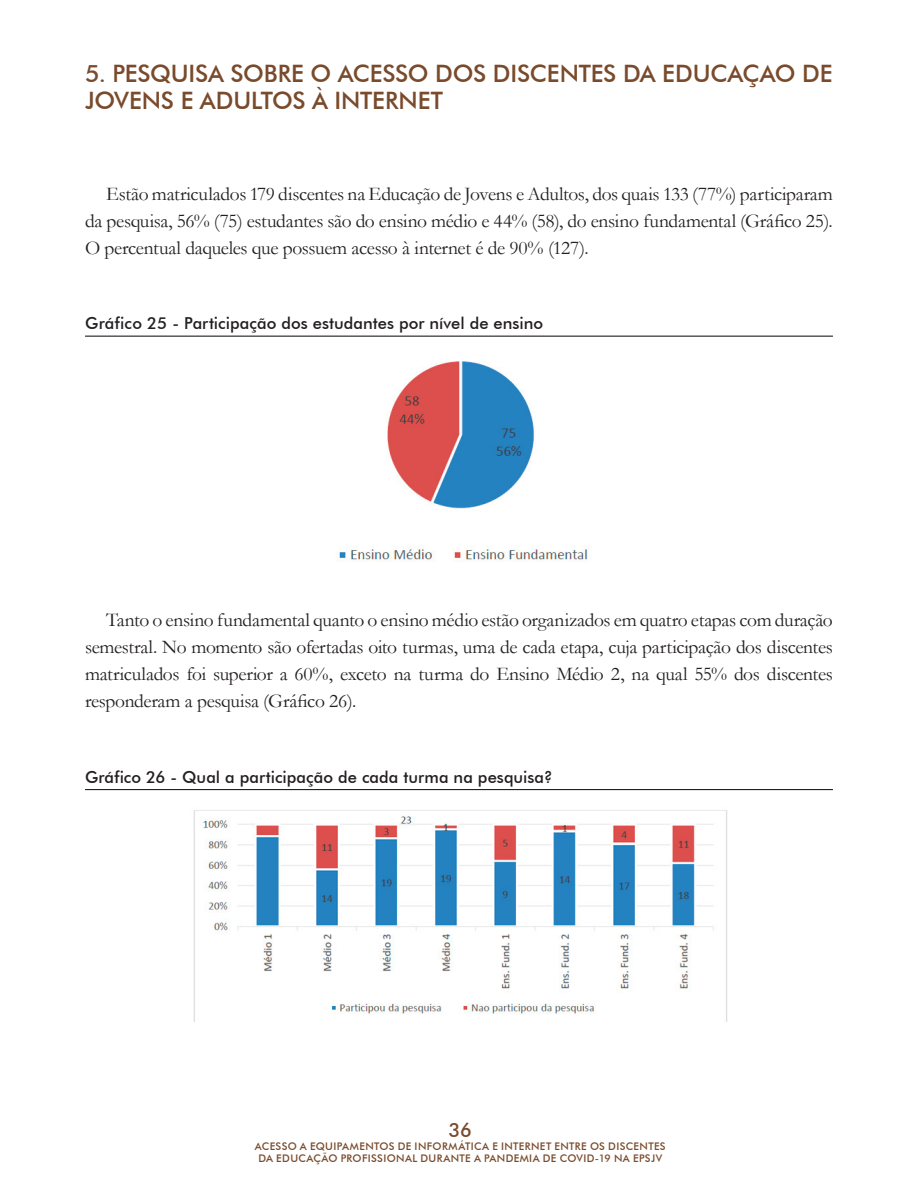
<style>
.page{position:relative;width:918px;height:1188px;background:#fff}
.page>*{position:absolute;margin:0;border:0;box-sizing:border-box;transform-origin:0 0}
.TÍTULO_1{font:500 24px/27px "Futura BT";letter-spacing:-.01em;color:#794a2b}
.TEXTO_CORRIDO{font:19.5px/27px "Garamond";letter-spacing:-.015em;color:#231f20;text-align:justify}
.t1{font:500 19.5px "Futura BT";color:#794a2b}
.TÍTULO_GRAFICO{font:500 16.5px "Futura BT";color:#231f20}
.t2{font:500 10.5px/12.6px "Futura BT";letter-spacing:.03em;color:#794a2b;text-align:center}
.s1{color:#202124}
</style>
<div class="page">
<hr style="left:85px;top:336px;width:748px;height:1px;background:#231f20">
<hr style="left:85px;top:789px;width:748px;height:1px;background:#231f20">
<img style="left:336px;top:361px;width:252px;height:201px">
<img style="left:193px;top:810px;width:534px;height:211px">
<p class="TÍTULO_1" style="left:85px;top:60px;width:749px">5. PESQUISA SOBRE O ACESSO DOS DISCENTES DA EDUCAÇAO DE<br>JOVENS E ADULTOS À INTERNET</p>
<p class="TEXTO_CORRIDO" style="left:85px;top:180px;width:749px;text-indent:21px">Estão matriculados 179 discentes na Educação de Jovens e Adultos, dos quais 133 (77%) participaram da pesquisa, 56% (75) estudantes são do ensino médio e 44% (58), do ensino fundamental (Gráfico 25).<br>O percentual daqueles que possuem acesso à internet é de 90% (127).</p>
<p class="TÍTULO_GRAFICO" style="left:85px;top:313px;width:460px"><span class="s1">Gráfico 25 -</span> Participação dos estudantes por nível de ensino</p>
<p class="TEXTO_CORRIDO" style="left:85px;top:606px;width:749px;text-indent:21px">Tanto o ensino fundamental quanto o ensino médio estão organizados em quatro etapas com duração semestral. No momento são ofertadas oito turmas, uma de cada etapa, cuja participação dos discentes matriculados foi superior a 60%, exceto na turma do Ensino Médio 2, na qual 55% dos discentes responderam a pesquisa (Gráfico 26).</p>
<p class="TÍTULO_GRAFICO" style="left:85px;top:767px;width:469px">Gráfico 26 - Qual a participação de cada turma na pesquisa?</p>
<p class="t1" style="left:449px;top:1118px;width:25px">36</p>
<p class="t2" style="left:255px;top:1139px;width:412px">ACESSO A EQUIPAMENTOS DE INFORMÁTICA E INTERNET ENTRE OS DISCENTES<br>DA EDUCAÇÃO PROFISSIONAL DURANTE A PANDEMIA DE COVID-19 NA EPSJV</p>
</div>
